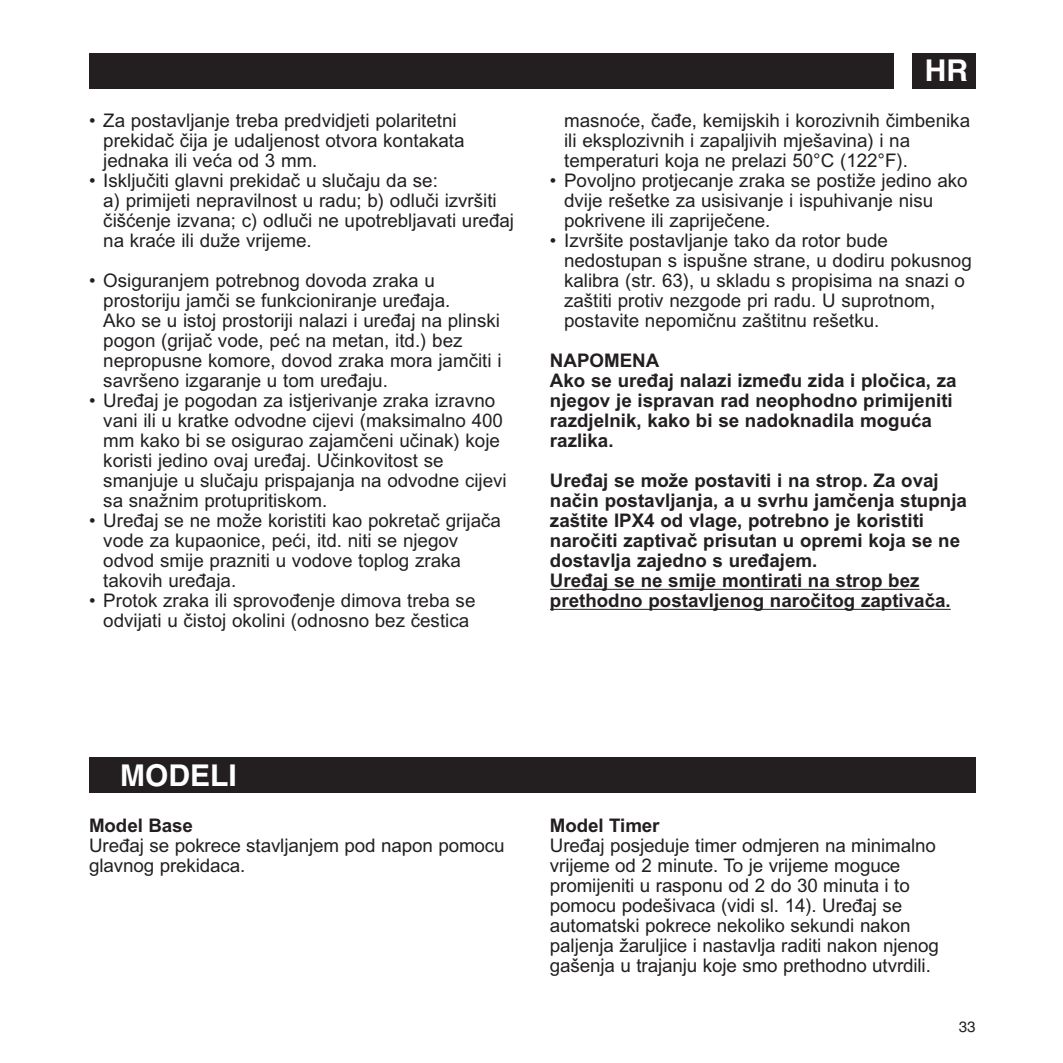
<style>
.page{position:relative;width:1063px;height:1063px;background:#fff}
.page>*{position:absolute;margin:0;border:0;box-sizing:border-box;transform-origin:0 0}
.t1{font:700 30px "Helvetica";color:#fff}
.t2{font:18.75px/20px "Arial Tur";color:#231f20}
.t3{font:700 18.75px/20px "Arial CE";color:#231f20}
.t4{font:18.75px/20px "Arial CE";letter-spacing:-.005em;color:#231f20}
.t5{font:15px "Helvetica";color:#231f20}
.s1{font-family:"Arial CE"}
</style>
<div class="page">
<div style="left:89px;top:53px;width:886px;height:36px;background:#231f20"></div>
<div style="left:893px;top:53px;width:18px;height:36px;background:#fff"></div>
<hr style="left:550px;top:589px;width:369px;height:1px;background:#231f20">
<hr style="left:550px;top:609px;width:400px;height:1px;background:#231f20">
<div style="left:89px;top:757px;width:886px;height:36px;background:#231f20"></div>
<p class="t2" style="left:103px;top:112px;width:363px;text-indent:-14px">• Za postavljanje treba predvidjeti polaritetni prekida<span class="s1">č č</span>ija je udaljenost otvora kontakata jednaka ili ve<span class="s1">ć</span>a od 3 mm.</p>
<p class="t2" style="left:103px;top:172px;width:412px;text-indent:-14px">• Isklju<span class="s1">č</span>iti glavni prekida<span class="s1">č</span> u slu<span class="s1">č</span>aju da se:<br>a) primijeti nepravilnost u radu; b) odlu<span class="s1">č</span>i izvr<span class="s1">š</span>iti <span class="s1">č</span>i<span class="s1">šć</span>enje izvana; c) odlu<span class="s1">č</span>i ne upotrebljavati ure<span class="s1">đ</span>aj na kra<span class="s1">ć</span>e ili du<span class="s1">ž</span>e vrijeme.</p>
<p class="t2" style="left:103px;top:272px;width:400px;text-indent:-14px">• Osiguranjem potrebnog dovoda zraka u prostoriju jam<span class="s1">č</span>i se funkcioniranje ure<span class="s1">đ</span>aja.<br>Ako se u istoj prostoriji nalazi i ure<span class="s1">đ</span>aj na plinski pogon (grija<span class="s1">č</span> vode, pe<span class="s1">ć</span> na metan, itd.) bez nepropusne komore, dovod zraka mora jam<span class="s1">č</span>iti i savr<span class="s1">š</span>eno izgaranje u tom ure<span class="s1">đ</span>aju.</p>
<p class="t2" style="left:103px;top:392px;width:405px;text-indent:-14px">• Ure<span class="s1">đ</span>aj je pogodan za istjerivanje zraka izravno vani ili u kratke odvodne cijevi (maksimalno 400 mm kako bi se osigurao zajam<span class="s1">č</span>eni u<span class="s1">č</span>inak) koje koristi jedino ovaj ure<span class="s1">đ</span>aj. U<span class="s1">č</span>inkovitost se smanjuje u slu<span class="s1">č</span>aju prispajanja na odvodne cijevi sa sna<span class="s1">ž</span>nim protupritiskom.</p>
<p class="t2" style="left:103px;top:512px;width:399px;text-indent:-14px">• Ure<span class="s1">đ</span>aj se ne mo<span class="s1">ž</span>e koristiti kao pokreta<span class="s1">č</span> grija<span class="s1">č</span>a vode za kupaonice, pe<span class="s1">ć</span>i, itd. niti se njegov odvod smije prazniti u vodove toplog zraka takovih ure<span class="s1">đ</span>aja.</p>
<p class="t2" style="left:89px;top:592px;width:388px;text-align:center">• Protok zraka ili sprovo<span class="s1">đ</span>enje dimova treba se odvijati u <span class="s1">č</span>istoj okolini (odnosno bez <span class="s1">č</span>estica</p>
<h1 class="t1" style="left:924px;top:59px;width:45px">HR</h1>
<p class="t2" style="left:564px;top:113px;width:407px">masno<span class="s1">ć</span>e, <span class="s1">č</span>a<span class="s1">đ</span>e, kemijskih i korozivnih <span class="s1">č</span>imbenika ili eksplozivnih i zapaljivih mje<span class="s1">š</span>avina) i na temperaturi koja ne prelazi 50°C (122°F).</p>
<p class="t2" style="left:564px;top:173px;width:405px;text-indent:-14px">• Povoljno protjecanje zraka se posti<span class="s1">ž</span>e jedino ako dvije re<span class="s1">š</span>etke za usisivanje i ispuhivanje nisu pokrivene ili zaprije<span class="s1">č</span>ene.</p>
<p class="t2" style="left:564px;top:233px;width:409px;text-indent:-14px">• Izvr<span class="s1">š</span>ite postavljanje tako da rotor bude nedostupan s ispu<span class="s1">š</span>ne strane, u dodiru pokusnog kalibra (str. 63), u skladu s propisima na snazi o za<span class="s1">š</span>titi protiv nezgode pri radu. U suprotnom, postavite nepomi<span class="s1">č</span>nu za<span class="s1">š</span>titnu re<span class="s1">š</span>etku.</p>
<p class="t3" style="left:550px;top:353px;width:408px">NAPOMENA<br>Ako se uređaj nalazi između zida i pločica, za njegov je ispravan rad neophodno primijeniti razdjelnik, kako bi se nadoknadila moguća razlika.</p>
<p class="t3" style="left:550px;top:473px;width:418px">Uređaj se može postaviti i na strop. Za ovaj način postavljanja, a u svrhu jamčenja stupnja zaštite IPX4 od vlage, potrebno je koristiti naročiti zaptivač prisutan u opremi koja se ne dostavlja zajedno s uređajem.<br>Uređaj se ne smije montirati na strop bez prethodno postavljenog naročitog zaptivača.</p>
<h1 class="t1" style="left:120px;top:765px;width:118px">MODELI</h1>
<p class="t3" style="left:89px;top:817px;width:105px">Model Base</p>
<p class="t4" style="left:89px;top:837px;width:417px">Uređaj se pokrece stavljanjem pod napon pomocu glavnog prekidaca.</p>
<p class="t3" style="left:550px;top:817px;width:111px">Model Timer</p>
<p class="t4" style="left:550px;top:837px;width:390px">Uređaj posjeduje timer odmjeren na minimalno vrijeme od 2 minute. To je vrijeme moguce promijeniti u rasponu od 2 do 30 minuta i to pomocu podešivaca (vidi sl. 14). Uređaj se automatski pokrece nekoliko sekundi nakon paljenja žaruljice i nastavlja raditi nakon njenog gašenja u trajanju koje smo prethodno utvrdili.</p>
<p class="t5" style="left:958px;top:1020px;width:18px">33</p>
</div>
